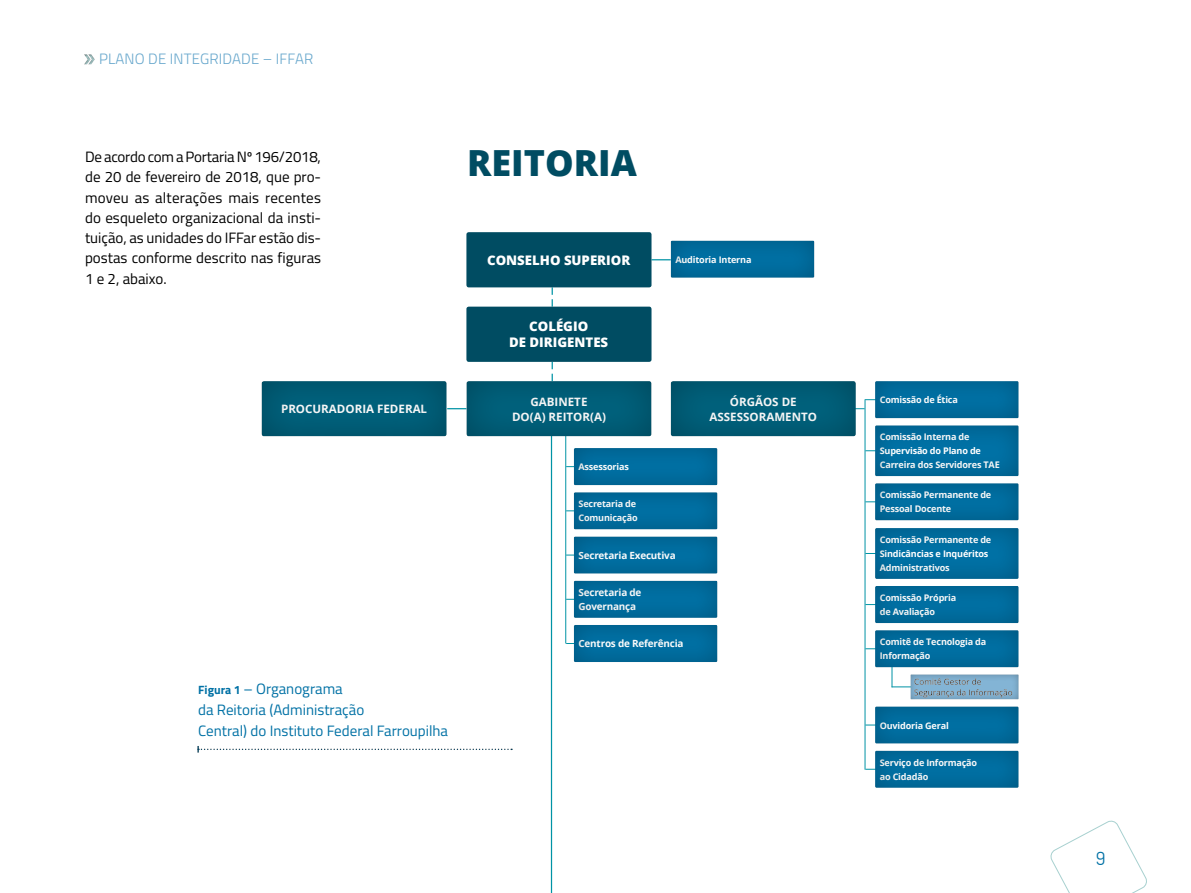
<style>
.page{position:relative;width:1191px;height:893px;background:#fff}
.page>*{position:absolute;margin:0;border:0;box-sizing:border-box;transform-origin:0 0}
.t1{font:800 36px "Open Sans";color:#004c62}
.t2{font:18px "Dosis";color:#0071a5}
.t3{font:15px/20.2px "Titillium Web";color:#000;text-align:justify}
.t4{font:15px/21px "Titillium Web";color:#0071a5}
.t5{font:300 15px "Titillium Web";letter-spacing:.01em;color:#67a7cc}
.t6{font:800 13.2px/15.9px "Open Sans";color:#fff;text-align:center}
.t7{font:700 11.55px/14.9px "Open Sans";color:#fff;text-align:center}
.t8{font:700 9.9px/14.1px "Open Sans";letter-spacing:-.02em;color:#fff}
.t9{font:700 9.15px/14.1px "Open Sans";letter-spacing:-.02em;color:#fff}
.s1{font-weight:700;font-size:12px}
</style>
<div class="page">
<svg style="left:1050px;top:820px;width:97px;height:73px"></svg>
<div style="left:69px;top:41px;width:34px;height:24px;background:#000;opacity:.5"></div>
<hr style="left:551px;top:430px;width:1px;height:463px;background:#0093a5">
<hr style="left:864px;top:400px;width:1px;height:370px;background:#0093a5">
<div style="left:561px;top:437px;width:169px;height:51px;background:#000;opacity:.25"></div>
<div style="left:561px;top:481px;width:169px;height:51px;background:#000;opacity:.25"></div>
<div style="left:561px;top:525px;width:169px;height:51px;background:#000;opacity:.25"></div>
<svg style="left:551px;top:287px;width:2px;height:20px"></svg>
<svg style="left:551px;top:362px;width:2px;height:7px"></svg>
<div style="left:466px;top:307px;width:185px;height:55px;background:#004c62;border-radius:2px"></div>
<div style="left:466px;top:232px;width:185px;height:55px;background:#004c62;border-radius:2px"></div>
<div style="left:453px;top:369px;width:211px;height:68px;background:#000;opacity:.3"></div>
<div style="left:657px;top:369px;width:212px;height:68px;background:#000;opacity:.3"></div>
<div style="left:248px;top:369px;width:212px;height:68px;background:#000;opacity:.3"></div>
<div style="left:561px;top:570px;width:169px;height:50px;background:#000;opacity:.25"></div>
<div style="left:561px;top:614px;width:169px;height:50px;background:#000;opacity:.25"></div>
<div style="left:658px;top:229px;width:169px;height:51px;background:#000;opacity:.25"></div>
<hr style="left:891px;top:649px;width:1px;height:38px;background:#0093a5">
<svg style="left:891px;top:674px;width:6px;height:14px"></svg>
<div style="left:897px;top:663px;width:133px;height:39px;background:#000;opacity:.3"></div>
<div style="left:862px;top:370px;width:169px;height:51px;background:#000;opacity:.25"></div>
<div style="left:862px;top:472px;width:169px;height:51px;background:#000;opacity:.25"></div>
<div style="left:862px;top:575px;width:169px;height:51px;background:#000;opacity:.25"></div>
<div style="left:862px;top:619px;width:169px;height:51px;background:#000;opacity:.25"></div>
<div style="left:862px;top:695px;width:169px;height:51px;background:#000;opacity:.25"></div>
<div style="left:862px;top:739px;width:169px;height:51px;background:#000;opacity:.25"></div>
<div style="left:862px;top:414px;width:169px;height:64px;background:#000;opacity:.25"></div>
<div style="left:862px;top:517px;width:169px;height:64px;background:#000;opacity:.25"></div>
<div style="left:184px;top:734px;width:340px;height:19px;background:#000;opacity:.5"></div>
<h3 class="t5" style="left:99px;top:48px;width:216px">PLANO DE INTEGRIDADE – IFFAR</h3>
<h3 class="t3" style="left:85px;top:146px;width:238px">De acordo com a Portaria Nº 196/2018, de 20 de fevereiro de 2018, que pro&shy;moveu as alterações mais recentes do esqueleto organizacional da insti&shy;tuição, as unidades do IFFar estão dis&shy;postas conforme descrito nas figuras 1 e 2, abaixo.</h3>
<p class="t7" style="left:281px;top:401px;width:148px">PROCURADORIA FEDERAL</p>
<h3 class="t4" style="left:198px;top:677px;width:251px"><span class="s1">Figura 1</span> – Organograma<br>da Reitoria (Administração<br>Central) do Instituto Federal Farroupilha</h3>
<h1 class="t1" style="left:467px;top:135px;width:21px">REITORI</h1>
<h1 class="t1" style="left:610px;top:135px;width:28px">A</h1>
<h3 class="t6" style="left:487px;top:251px;width:145px">CONSELHO SUPERIOR</h3>
<h3 class="t6" style="left:509px;top:318px;width:101px">COLÉGIO<br>DE DIRIGENTES</h3>
<p class="t9" style="left:675px;top:252px;width:78px">Auditoria Interna</p>
<p class="t7" style="left:512px;top:394px;width:95px">GABINETE<br>DO(A) REITOR(A)</p>
<p class="t7" style="left:709px;top:394px;width:109px">ÓRGÃOS DE<br>ASSESSORAMENTO</p>
<p class="t9" style="left:578px;top:459px;width:52px">Assessorias</p>
<p class="t9" style="left:578px;top:497px;width:61px">Secretaria de<br>Comunicação</p>
<p class="t8" style="left:578px;top:548px;width:99px">Secretaria Executiva</p>
<p class="t8" style="left:578px;top:585px;width:64px">Secretaria de<br>Governança</p>
<p class="t8" style="left:578px;top:636px;width:106px">Centros de Referência</p>
<p class="t9" style="left:879px;top:393px;width:80px">Comissão de Ética</p>
<p class="t9" style="left:879px;top:430px;width:122px">Comissão Interna de<br>Supervisão do Plano de<br>Carreira dos Servidores TAE</p>
<p class="t9" style="left:879px;top:488px;width:113px">Comissão Permanente de<br>Pessoal Docente</p>
<p class="t9" style="left:879px;top:532px;width:113px">Comissão Permanente de<br>Sindicâncias e Inquéritos<br>Administrativos</p>
<p class="t9" style="left:879px;top:590px;width:78px">Comissão Própria de Avaliação</p>
<p class="t9" style="left:879px;top:635px;width:108px">Comitê de Tecnologia da<br>Informação</p>
<p class="t9" style="left:879px;top:718px;width:71px">Ouvidoria Geral</p>
<p class="t9" style="left:879px;top:755px;width:99px">Serviço de Informação ao Cidadão</p>
<h2 class="t2" style="left:1096px;top:847px;width:11px">9</h2>
</div>
